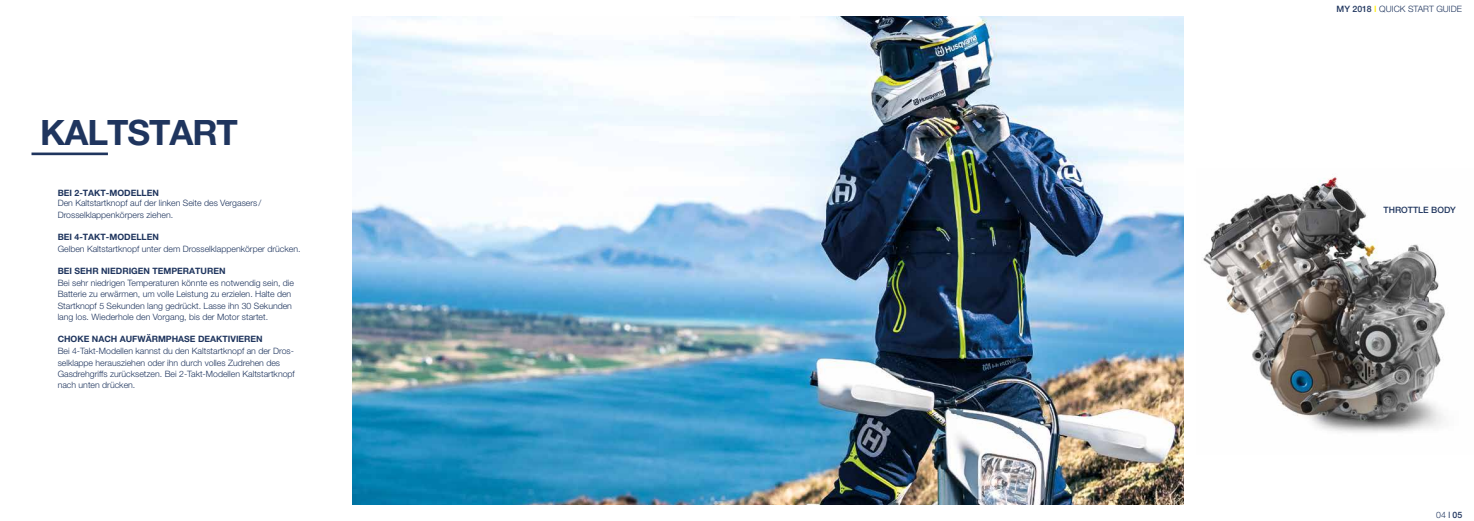
<style>
.page{position:relative;width:1474px;height:521px;background:#fff}
.page>*{position:absolute;margin:0;border:0;box-sizing:border-box;transform-origin:0 0}
.t1{font:700 35px "Helvetica Neue LT Pro";letter-spacing:-.03em;color:#1f355e}
.t2{font:300 8.75px/11.4px "Helvetica Neue LT Pro";color:#1f355e}
.t3{font:700 8.75px "Helvetica Neue LT Pro";color:#1f355e}
.t4{font:500 8.75px "Helvetica Neue LT Pro";color:#1f355e}
.s1{font-weight:500}
.s2{font-weight:500;color:#ffed00}
.s3{font-weight:400;font-stretch:condensed}
</style>
<div class="page">
<img style="left:1202px;top:177px;width:243px;height:256px">
<img style="left:352px;top:16px;width:831px;height:489px">
<hr style="left:32px;top:153px;width:76px;height:2px;background:#1f355e">
<h1 class="t1" style="left:40px;top:111px;width:199px">KALTSTART</h1>
<p class="t3" style="left:58px;top:187px;width:103px">BEI 2-TAKT-MODELLEN</p>
<p class="t2" style="left:58px;top:197px;width:205px">Den Kaltstartknopf auf der linken Seite des Vergasers/<br>Drosselklappenkörpers ziehen.</p>
<p class="t3" style="left:58px;top:231px;width:103px">BEI 4-TAKT-MODELLEN</p>
<p class="t2" style="left:58px;top:243px;width:244px">Gelben Kaltstartknopf unter dem Drosselklappenkörper drücken.</p>
<p class="t3" style="left:58px;top:265px;width:169px">BEI SEHR NIEDRIGEN TEMPERATUREN</p>
<p class="t2" style="left:58px;top:277px;width:238px">Bei sehr niedrigen Temperaturen könnte es notwendig sein, die Batterie zu erwärmen, um volle Leistung zu erzielen. Halte den Startknopf 5 Sekunden lang gedrückt. Lasse ihn 30 Sekunden lang los. Wiederhole den Vorgang, bis der Motor startet.</p>
<p class="t3" style="left:58px;top:333px;width:206px">CHOKE NACH AUFWÄRMPHASE DEAKTIVIEREN</p>
<p class="t2" style="left:58px;top:345px;width:239px">Bei 4-Takt-Modellen kannst du den Kaltstartknopf an der Dros&shy;selklappe herausziehen oder ihn durch volles Zudrehen des Gasdrehgriffs zurücksetzen. Bei 2-Takt-Modellen Kaltstartknopf nach unten drücken.</p>
<p class="t2" style="left:1336px;top:3px;width:127px"><span class="s1">MY 2018</span> <span class="s2">I</span> QUICK START GUIDE</p>
<p class="t4" style="left:1383px;top:205px;width:74px">THROTTLE BODY</p>
<p class="t2" style="left:1436px;top:509px;width:27px">04 <span class="s3">I</span> <span class="s1">05</span></p>
</div>
